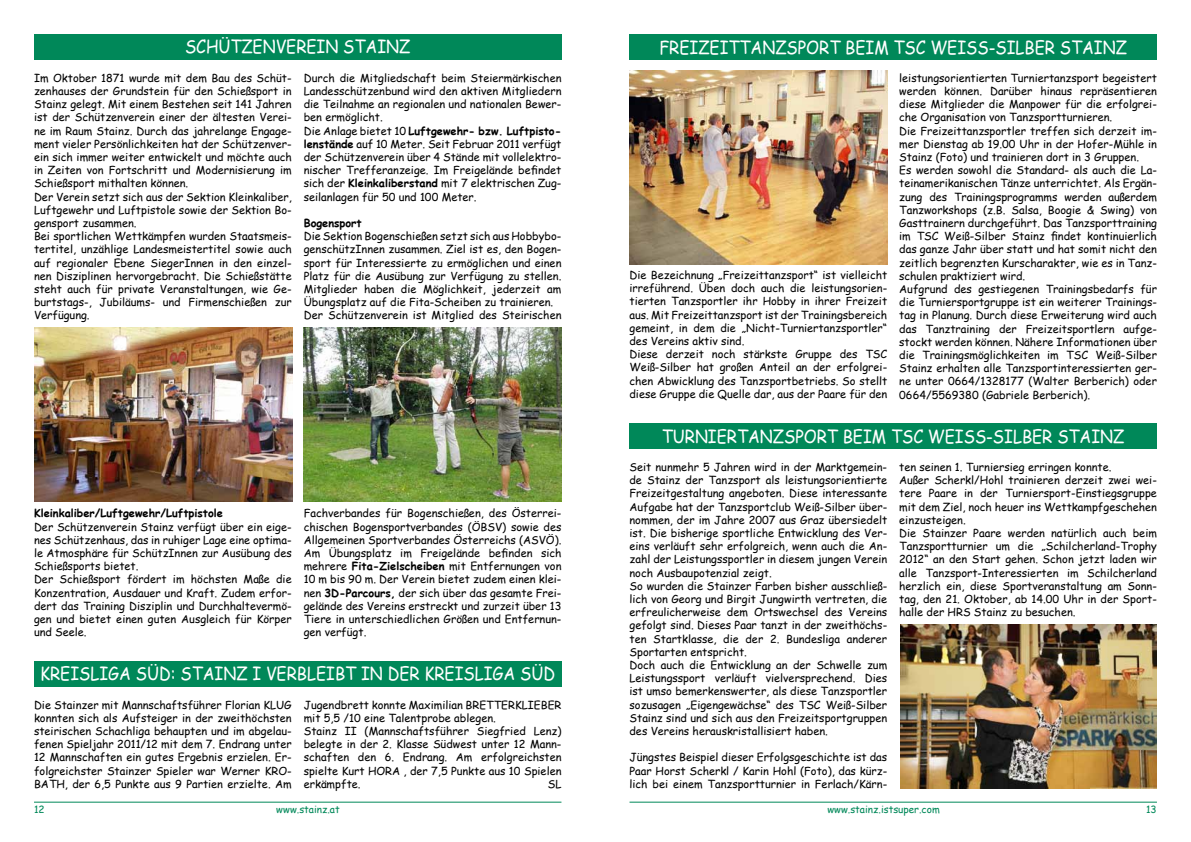
<style>
.page{position:relative;width:1191px;height:842px;background:#fff}
.page>*{position:absolute;margin:0;border:0;box-sizing:border-box;transform-origin:0 0}
.t1{font:18px "Comic Sans MS";color:#fff;scale:.9 1}
.t2{font:11px/13.2px "Comic Sans MS";color:#000}
.t3{font:700 11px "Comic Sans MS";color:#000}
.t4{font:10px "Comic Sans MS";color:#008859}
.s1{font-weight:700}
</style>
<div class="page">
<hr style="left:34px;top:802px;width:527px;height:1px;background:#008859">
<hr style="left:629px;top:802px;width:528px;height:1px;background:#008859">
<div style="left:34px;top:34px;width:527px;height:26px;background:#008859"></div>
<img style="left:303px;top:327px;width:258px;height:175px">
<img style="left:34px;top:327px;width:258px;height:175px">
<div style="left:34px;top:661px;width:527px;height:25px;background:#008859"></div>
<div style="left:629px;top:34px;width:527px;height:26px;background:#008859"></div>
<img style="left:629px;top:71px;width:258px;height:194px">
<div style="left:629px;top:423px;width:527px;height:26px;background:#008859"></div>
<img style="left:900px;top:624px;width:257px;height:165px">
<h1 class="t1" style="left:185px;top:34px;width:64px">Schützenverein</h1>
<h1 class="t1" style="left:343px;top:34px;width:26px">Stainz</h1>
<p class="t2" style="left:34px;top:71px;width:259px">Im Oktober 1871 wurde mit dem Bau des Schüt&shy;zenhauses der Grundstein für den Schießsport in Stainz gelegt. Mit einem Bestehen seit 141 Jahren ist der Schützenverein einer der ältesten Verei&shy;ne im Raum Stainz. Durch das jahrelange Engage&shy;ment vieler Persönlichkeiten hat der Schützenver&shy;ein sich immer weiter entwickelt und möchte auch in Zeiten von Fortschritt und Modernisierung im Schießsport mithalten können.<br>Der Verein setzt sich aus der Sektion Kleinkaliber, Luftgewehr und Luftpistole sowie der Sektion Bo&shy;gensport zusammen.<br>Bei sportlichen Wettkämpfen wurden Staatsmeis&shy;tertitel, unzählige Landesmeistertitel sowie auch auf regionaler Ebene SiegerInnen in den einzel&shy;nen Disziplinen hervorgebracht. Die Schießstätte steht auch für private Veranstaltungen, wie Ge&shy;burtstags-, Jubiläums- und Firmenschießen zur Verfügung.</p>
<p class="t2" style="left:304px;top:71px;width:259px">Durch die Mitgliedschaft beim Steiermärkischen Landesschützenbund wird den aktiven Mitgliedern die Teilnahme an regionalen und nationalen Bewer&shy;ben ermöglicht.<br>Die Anlage bietet 10 <span class="s1">Luftgewehr- bzw. Luftpisto&shy;lenstände</span> auf 10 Meter. Seit Februar 2011 verfügt der Schützenverein über 4 Stände mit vollelektro&shy;nischer Trefferanzeige. Im Freigelände befindet sich der <span class="s1">Kleinkaliberstand</span> mit 7 elektrischen Zug&shy;seilanlagen für 50 und 100 Meter.</p>
<p class="t3" style="left:304px;top:215px;width:59px">Bogensport</p>
<p class="t2" style="left:304px;top:229px;width:259px">Die Sektion Bogenschießen setzt sich aus Hobbybo&shy;genschützInnen zusammen. Ziel ist es, den Bogen&shy;sport für Interessierte zu ermöglichen und einen Platz für die Ausübung zur Verfügung zu stellen.<br>Mitglieder haben die Möglichkeit, jederzeit am Übungsplatz auf die Fita-Scheiben zu trainieren.<br>Der Schützenverein ist Mitglied des Steirischen</p>
<p class="t3" style="left:34px;top:505px;width:190px">Kleinkaliber/Luftgewehr/Luftpistole</p>
<p class="t2" style="left:34px;top:520px;width:259px">Der Schützenverein Stainz verfügt über ein eige&shy;nes Schützenhaus, das in ruhiger Lage eine optima&shy;le Atmosphäre für SchützInnen zur Ausübung des Schießsports bietet.<br>Der Schießsport fördert im höchsten Maße die Konzentration, Ausdauer und Kraft. Zudem erfor&shy;dert das Training Disziplin und Durchhaltevermö&shy;gen und bietet einen guten Ausgleich für Körper und Seele.</p>
<p class="t2" style="left:304px;top:506px;width:259px;text-align:justify">Fachverbandes für Bogenschießen, des Österrei&shy;chischen Bogensportverbandes (ÖBSV) sowie des Allgemeinen Sportverbandes Österreichs (ASVÖ).<br>Am Übungsplatz im Freigelände befinden sich mehrere <span class="s1">Fita-Zielscheiben</span> mit Entfernungen von 10 m bis 90 m. Der Verein bietet zudem einen klei&shy;nen <span class="s1">3D-Parcours,</span> der sich über das gesamte Frei&shy;gelände des Vereins erstreckt und zurzeit über 13<br>Tiere in unterschiedlichen Größen und Entfernun&shy;gen verfügt.</p>
<h1 class="t1" style="left:40px;top:660px;width:182px">KREISLIGA SÜD: Stainz</h1>
<h1 class="t1" style="left:252px;top:660px;width:28px">I verbleibt</h1>
<h1 class="t1" style="left:361px;top:660px;width:42px">in der</h1>
<h1 class="t1" style="left:424px;top:660px;width:23px">Kreisliga</h1>
<h1 class="t1" style="left:520px;top:660px;width:26px">Süd</h1>
<p class="t2" style="left:34px;top:698px;width:259px;text-align:justify">Die Stainzer mit Mannschaftsführer Florian KLUG konnten sich als Aufsteiger in der zweithöchsten steirischen Schachliga behaupten und im abgelau&shy;fenen Spieljahr 2011/12 mit dem 7. Endrang unter 12 Mannschaften ein gutes Ergebnis erzielen. Er&shy;folgreichster Stainzer Spieler war Werner KRO-BATH, der 6,5 Punkte aus 9 Partien erzielte. Am</p>
<p class="t2" style="left:304px;top:698px;width:259px">Jugendbrett konnte Maximilian BRETTERKLIEBER mit 5,5 /10 eine Talentprobe ablegen.<br>Stainz II (Mannschaftsführer Siegfried Lenz) belegte in der 2. Klasse Südwest unter 12 Mann&shy;schaften den 6. Endrang. Am erfolgreichsten spielte Kurt HORA , der 7,5 Punkte aus 10 Spielen erkämpfte.</p>
<p class="t2" style="left:548px;top:777px;width:15px">SL</p>
<h1 class="t1" style="left:659px;top:34px;width:24px">Freizeittanzs</h1>
<h1 class="t1" style="left:798px;top:34px;width:23px">port</h1>
<h1 class="t1" style="left:845px;top:34px;width:13px">beim</h1>
<h1 class="t1" style="left:893px;top:34px;width:138px">TSC WeiSS-Silber</h1>
<h1 class="t1" style="left:1059px;top:34px;width:26px">Stainz</h1>
<p class="t2" style="left:629px;top:268px;width:259px">Die Bezeichnung „Freizeittanzsport“ ist vielleicht irreführend. Üben doch auch die leistungsorien&shy;tierten Tanzsportler ihr Hobby in ihrer Freizeit aus. Mit Freizeittanzsport ist der Trainingsbereich gemeint, in dem die „Nicht-Turniertanzsportler“ des Vereins aktiv sind.<br>Diese derzeit noch stärkste Gruppe des TSC Weiß-Silber hat großen Anteil an der erfolgrei&shy;chen Abwicklung des Tanzsportbetriebs. So stellt diese Gruppe die Quelle dar, aus der Paare für den</p>
<p class="t2" style="left:899px;top:71px;width:259px">leistungsorientierten Turniertanzsport begeistert werden können. Darüber hinaus repräsentieren diese Mitglieder die Manpower für die erfolgrei&shy;che Organisation von Tanzsportturnieren.<br>Die Freizeittanzsportler treffen sich derzeit im&shy;mer Dienstag ab 19.00 Uhr in der Hofer-Mühle in Stainz (Foto) und trainieren dort in 3 Gruppen.<br>Es werden sowohl die Standard- als auch die La&shy;teinamerikanischen Tänze unterrichtet. Als Ergän&shy;zung des Trainingsprogramms werden außerdem Tanzworkshops (z.B. Salsa, Boogie &amp; Swing) von Gasttrainern durchgeführt. Das Tanzsporttraining im TSC Weiß-Silber Stainz findet kontinuierlich das ganze Jahr über statt und hat somit nicht den zeitlich begrenzten Kurscharakter, wie es in Tanz&shy;schulen praktiziert wird.<br>Aufgrund des gestiegenen Trainingsbedarfs für die Turniersportgruppe ist ein weiterer Trainings&shy;tag in Planung. Durch diese Erweiterung wird auch das Tanztraining der Freizeitsportlern aufge&shy;stockt werden können. Nähere Informationen über die Trainingsmöglichkeiten im TSC Weiß-Silber Stainz erhalten alle Tanzsportinteressierten ger&shy;ne unter 0664/1328177 (Walter Berberich) oder 0664/5569380 (Gabriele Berberich).</p>
<h1 class="t1" style="left:662px;top:423px;width:26px">Turniertanzs</h1>
<h1 class="t1" style="left:795px;top:423px;width:23px">port</h1>
<h1 class="t1" style="left:842px;top:423px;width:13px">beim</h1>
<h1 class="t1" style="left:891px;top:423px;width:138px">TSC WeiSS-Silber</h1>
<h1 class="t1" style="left:1057px;top:423px;width:26px">Stainz</h1>
<p class="t2" style="left:629px;top:460px;width:259px">Seit nunmehr 5 Jahren wird in der Marktgemein&shy;de Stainz der Tanzsport als leistungsorientierte Freizeitgestaltung angeboten. Diese interessante Aufgabe hat der Tanzsportclub Weiß-Silber über&shy;nommen, der im Jahre 2007 aus Graz übersiedelt ist. Die bisherige sportliche Entwicklung des Ver&shy;eins verläuft sehr erfolgreich, wenn auch die An&shy;zahl der Leistungssportler in diesem jungen Verein noch Ausbaupotenzial zeigt.<br>So wurden die Stainzer Farben bisher ausschließ&shy;lich von Georg und Birgit Jungwirth vertreten, die erfreulicherweise dem Ortswechsel des Vereins gefolgt sind. Dieses Paar tanzt in der zweithöchs&shy;ten Startklasse, die der 2. Bundesliga anderer Sportarten entspricht.<br>Doch auch die Entwicklung an der Schwelle zum Leistungssport verläuft vielversprechend. Dies ist umso bemerkenswerter, als diese Tanzsportler sozusagen „Eigengewächse“ des TSC Weiß-Silber Stainz sind und sich aus den Freizeitsportgruppen des Vereins herauskristallisiert haben.</p>
<p class="t2" style="left:629px;top:750px;width:259px;text-align:justify">Jüngstes Beispiel dieser Erfolgsgeschichte ist das Paar Horst Scherkl / Karin Hohl (Foto), das kürz&shy;lich bei einem Tanzsportturnier in Ferlach/Kärn-</p>
<p class="t2" style="left:899px;top:460px;width:259px">ten seinen 1. Turniersieg erringen konnte.<br>Außer Scherkl/Hohl trainieren derzeit zwei wei&shy;tere Paare in der Turniersport-Einstiegsgruppe mit dem Ziel, noch heuer ins Wettkampfgeschehen einzusteigen.<br>Die Stainzer Paare werden natürlich auch beim Tanzsportturnier um die „Schilcherland-Trophy 2012“ an den Start gehen. Schon jetzt laden wir alle Tanzsport-Interessierten im Schilcherland herzlich ein, diese Sportveranstaltung am Sonn&shy;tag, den 21. Oktober, ab 14.00 Uhr in der Sport&shy;halle der HRS Stainz zu besuchen.</p>
<p class="t4" style="left:34px;top:802px;width:12px">12</p>
<p class="t4" style="left:276px;top:802px;width:65px">www.stainz.at</p>
<p class="t4" style="left:827px;top:802px;width:114px">www.stainz.istsuper.com</p>
<p class="t4" style="left:1146px;top:802px;width:12px">13</p>
</div>
